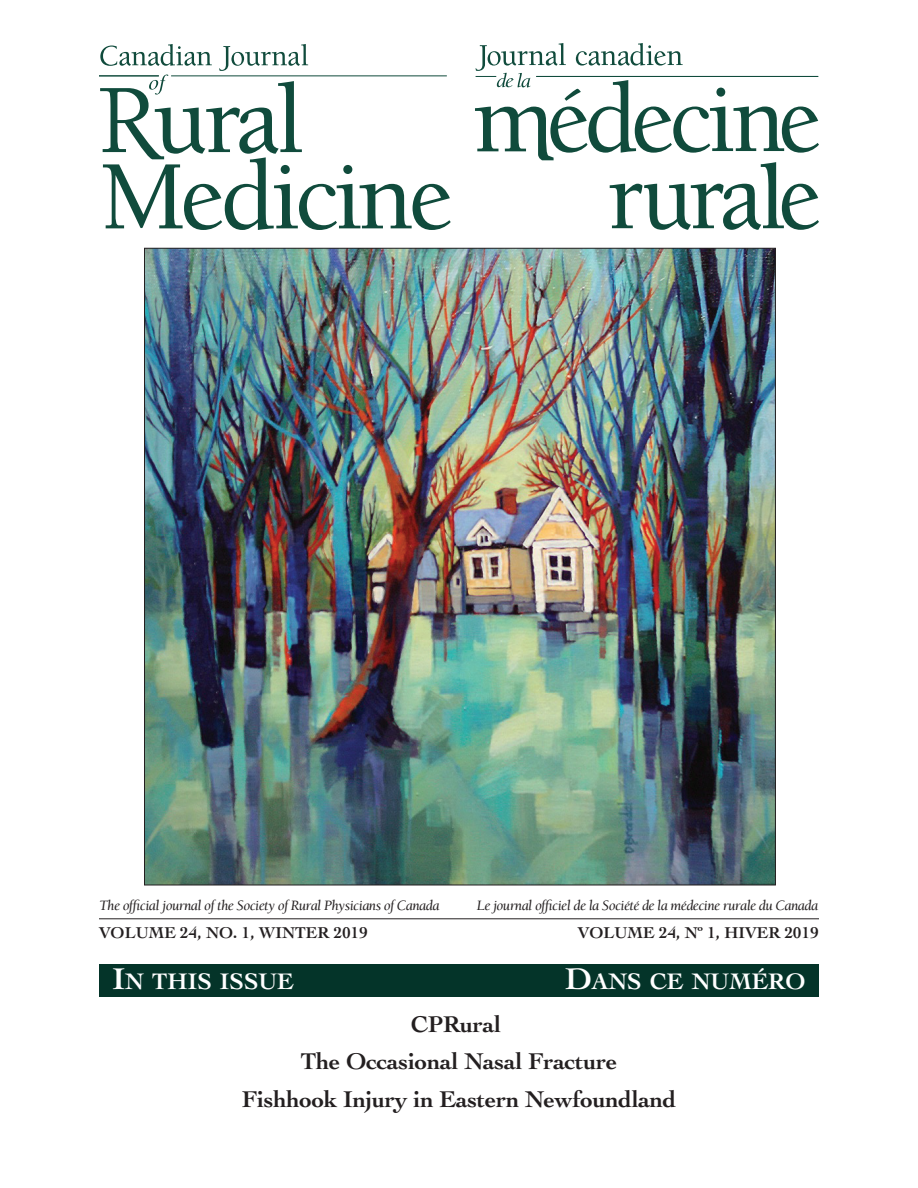
<style>
.page{position:relative;width:918px;height:1188px;background:#fff}
.page>*{position:absolute;margin:0;border:0;box-sizing:border-box;transform-origin:0 0}
.CVT{font:700 24px "Cochin LT Std";letter-spacing:-.01em;color:#231f20}
.t1{font:700 23.7px "Cochin LT Std";color:#fff}
.CV-date{font:700 16.5px "Cochin LT Std";color:#231f20}
.t2{font:italic 14.7px "Berkeley Std";letter-spacing:-.035em;color:#231f20}
.s1{font-size:31.5px}
</style>
<div class="page">
<svg style="left:100px;top:44px;width:351px;height:186px"></svg>
<hr style="left:99px;top:75px;width:60px;height:1px;background:#104b3c">
<hr style="left:171px;top:75px;width:276px;height:1px;background:#104b3c">
<svg style="left:475px;top:43px;width:344px;height:187px"></svg>
<div style="left:99px;top:964px;width:720px;height:33px;background:#043429"></div>
<hr style="left:99px;top:919px;width:720px;height:1px;background:#231f20">
<img style="left:146px;top:250px;width:628px;height:633px">
<p class="t2" style="left:99px;top:897px;width:342px">The official journal of the Society of Rural Physicians of Canada</p>
<p class="t2" style="left:477px;top:897px;width:343px">Le journal officiel de la Société de la médecine rurale du Canada</p>
<p class="CV-date" style="left:99px;top:923px;width:271px">VOLUME 24, NO. 1, WINTER 2019</p>
<p class="CV-date" style="left:578px;top:923px;width:243px">VOLUME 24, Nº 1, HIVER 2019</p>
<h2 class="t1" style="left:112px;top:967px;width:183px"><span class="s1">I</span>N THIS ISSUE</h2>
<h2 class="t1" style="left:565px;top:967px;width:242px"><span class="s1">D</span>ANS CE NUMÉRO</h2>
<p class="CVT" style="left:411px;top:1010px;width:92px">CPRural</p>
<p class="CVT" style="left:301px;top:1047px;width:318px">The Occasional Nasal Fracture</p>
<p class="CVT" style="left:242px;top:1085px;width:436px">Fishhook Injury in Eastern Newfoundland</p>
</div>
